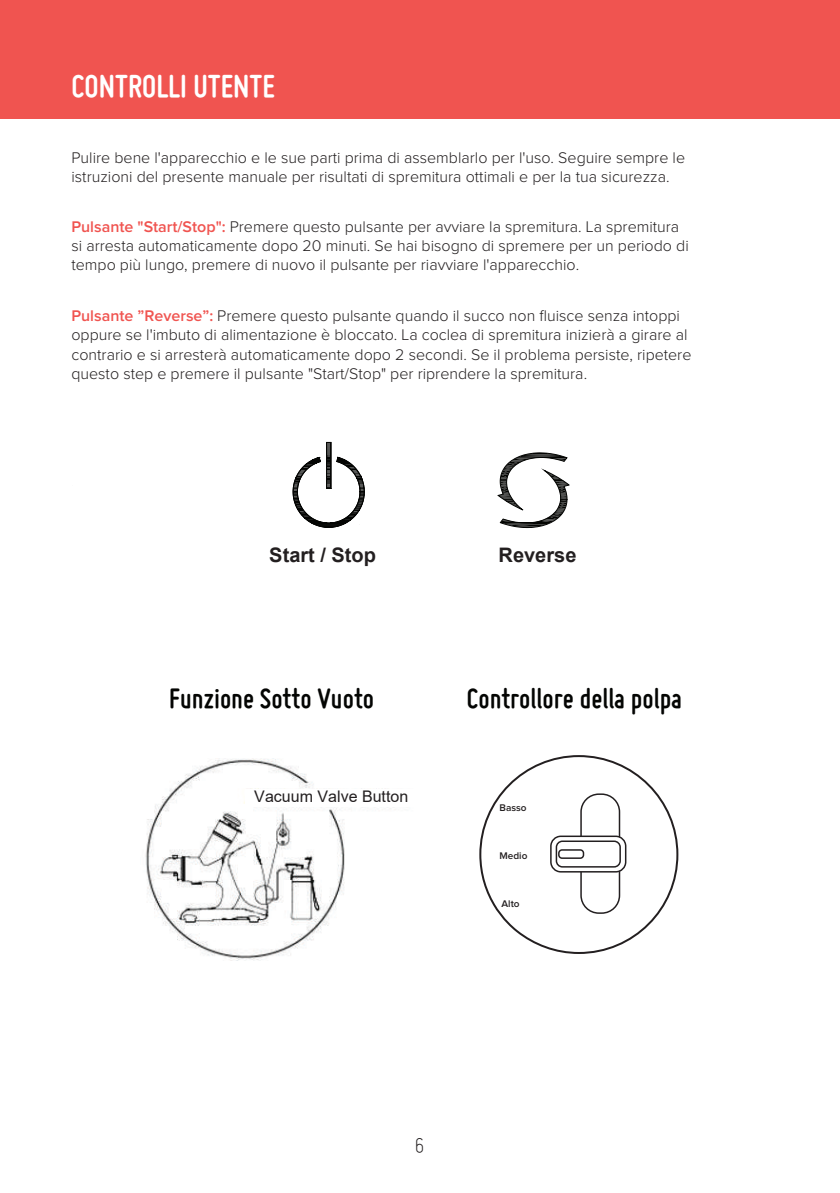
<style>
.page{position:relative;width:840px;height:1193px;background:#fff}
.page>*{position:absolute;margin:0;border:0;box-sizing:border-box;transform-origin:0 0}
.t1{font:700 34px "Miso";color:#fff}
.t2{font:700 30px "Miso";color:#040503}
.t3{font:300 24px "Miso";color:#231f20}
.t4{font:700 20px "Arial";color:#231f20}
.t5{font:300 16px/19.2px "Proxima Nova";color:#231f20}
.t6{font:16px "Arial";color:#231f20}
.t7{font:600 10px "Proxima Nova";color:#231f20}
.s1{font-weight:600;color:#f05450}
</style>
<div class="page">
<div style="left:0;top:0;width:838px;height:119px;background:#f05450"></div>
<svg style="left:479px;top:755px;width:200px;height:199px"></svg>
<svg style="left:497px;top:452px;width:73px;height:76px"></svg>
<svg style="left:292px;top:441px;width:73px;height:87px"></svg>
<img style="left:145px;top:759px;width:246px;height:201px">
<div style="left:245px;top:789px;width:169px;height:18px;background:#fff"></div>
<h1 class="t1" style="left:71px;top:67px;width:205px">CONTROLLI UTENTE</h1>
<p class="t5" style="left:71px;top:148px;width:615px">Pulire bene l'apparecchio e le sue parti prima di assemblarlo per l'uso. Seguire sempre le istruzioni del presente manuale per risultati di spremitura ottimali e per la tua sicurezza.</p>
<p class="t5" style="left:71px;top:217px;width:618px"><span class="s1">Pulsante "Start/Stop":</span> Premere questo pulsante per avviare la spremitura. La spremitura si arresta automaticamente dopo 20 minuti. Se hai bisogno di spremere per un periodo di tempo più lungo, premere di nuovo il pulsante per riavviare l'apparecchio.</p>
<p class="t5" style="left:71px;top:307px;width:621px"><span class="s1">Pulsante ”Reverse”:</span> Premere questo pulsante quando il succo non fluisce senza intoppi oppure se l'imbuto di alimentazione è bloccato. La coclea di spremitura inizierà a girare al contrario e si arresterà automaticamente dopo 2 secondi. Se il problema persiste, ripetere questo step e premere il pulsante "Start/Stop" per riprendere la spremitura.</p>
<p class="t4" style="left:269px;top:541px;width:108px">Start / Stop</p>
<p class="t4" style="left:498px;top:541px;width:79px">Reverse</p>
<h2 class="t2" style="left:169px;top:681px;width:206px">Funzione Sotto Vuoto</h2>
<h2 class="t2" style="left:466px;top:681px;width:216px">Controllore della polpa</h2>
<p class="t6" style="left:254px;top:786px;width:155px">Vacuum Valve Button</p>
<p class="t7" style="left:499px;top:803px;width:29px">Basso</p>
<p class="t7" style="left:499px;top:851px;width:29px">Medio</p>
<p class="t7" style="left:501px;top:899px;width:20px">Alto</p>
<h3 class="t3" style="left:414px;top:1131px;width:11px">6</h3>
</div>
